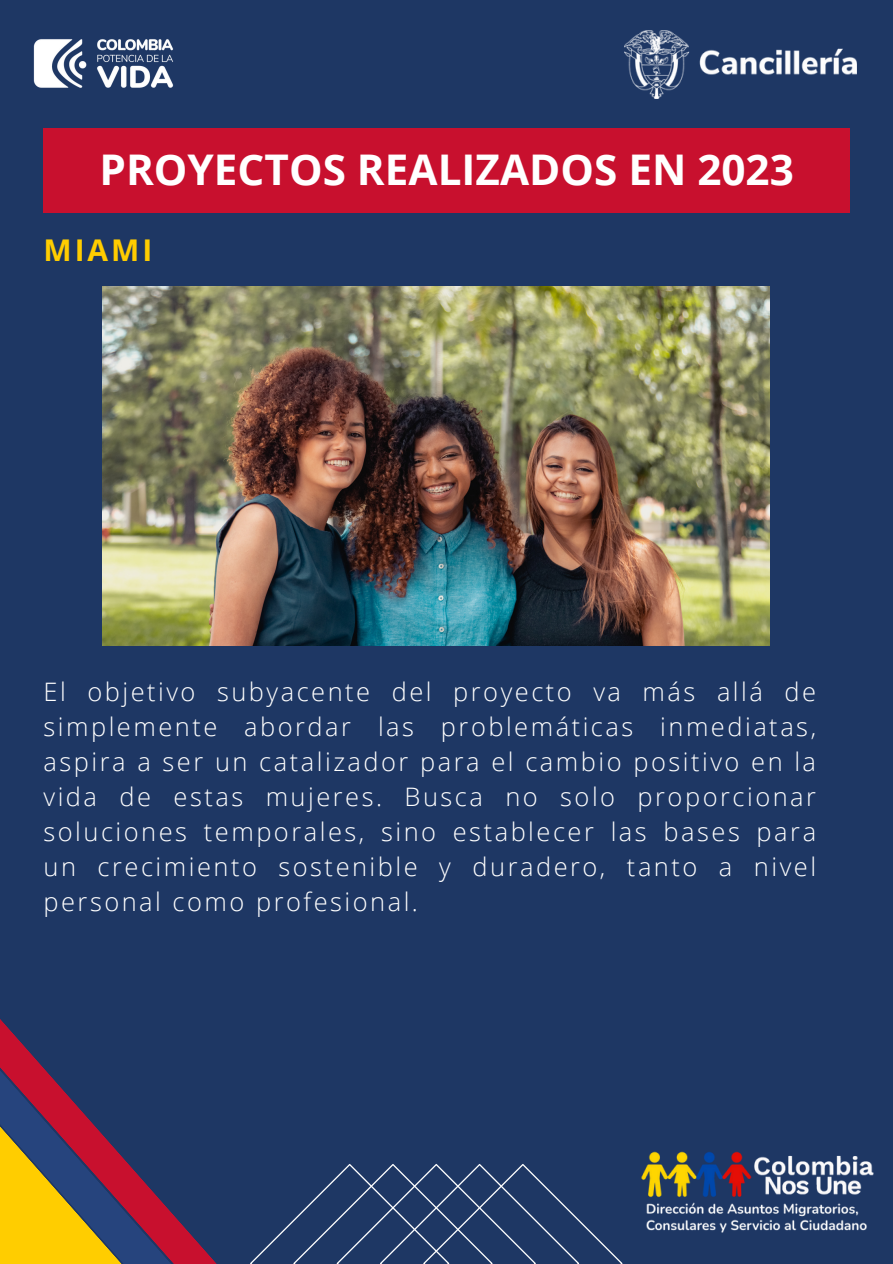
<style>
.page{position:relative;width:893px;height:1264px;background:#fff}
.page>*{position:absolute;margin:0;border:0;box-sizing:border-box;transform-origin:0 0}
.t1{font:700 42.3px "Open Sans";color:#fff}
.t2{font:700 30px "Open Sans";letter-spacing:.1em;color:#ffcd00}
.t3{font:300 25.5px/34.8px "Open Sans";letter-spacing:.1em;color:#fff;text-align:justify}
</style>
<div class="page">
<div style="left:0;top:0;width:892px;height:1263px;background:#1e3764"></div>
<div style="left:44px;top:128px;width:805px;height:85px;background:#c8102e"></div>
<img style="left:33px;top:39px;width:141px;height:49px">
<img style="left:624px;top:30px;width:232px;height:69px">
<img style="left:641px;top:1151px;width:233px;height:82px">
<svg style="left:0;top:1027px;width:216px;height:236px"></svg>
<svg style="left:250px;top:1164px;width:372px;height:99px"></svg>
<img style="left:103px;top:286px;width:666px;height:359px">
<p class="t1" style="left:99px;top:140px;width:695px">PROYECTOS REALIZADOS EN 2023</p>
<p class="t2" style="left:44px;top:228px;width:110px">MIAMI</p>
<p class="t3" style="left:44px;top:674px;width:774px">El objetivo subyacente del proyecto va más allá de simplemente abordar las problemáticas inmediatas, aspira a ser un catalizador para el cambio positivo en la vida de estas mujeres. Busca no solo proporcionar soluciones temporales, sino establecer las bases para un crecimiento sostenible y duradero, tanto a nivel personal como profesional.</p>
</div>
